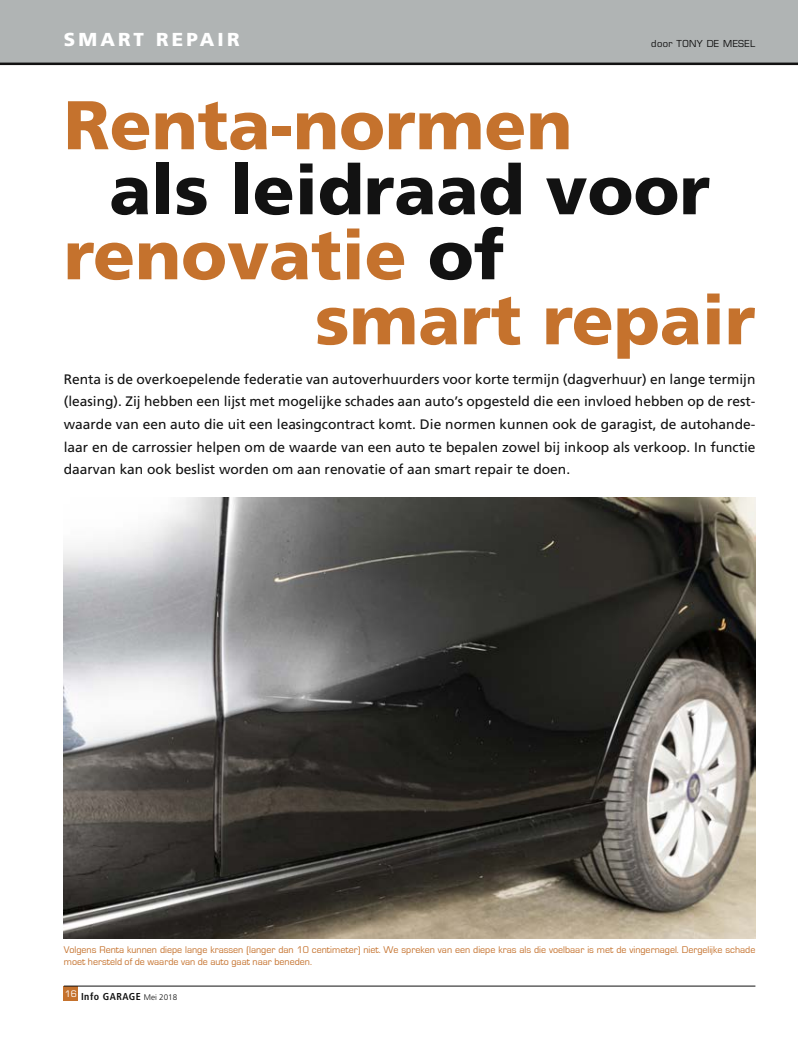
<style>
.page{position:relative;width:798px;height:1046px;background:#fff}
.page>*{position:absolute;margin:0;border:0;box-sizing:border-box;transform-origin:0 0}
.t1{font:900 68.75px/65px "Frutiger";color:#121212}
.t2{font:900 68.75px "Frutiger";color:#c5722d}
.t3{font:900 18.75px "Frutiger";letter-spacing:.17em;color:#fff}
.t4{font:13.75px/22.5px "Frutiger";color:#121212;text-align:justify}
.t5{font:10px/12px "Eurostile";color:#c5722d}
.t6{font:700 condensed 10px "Frutiger";letter-spacing:.05em;color:#121212}
.t7{font:9.38px "Eurostile";letter-spacing:.04em;color:#121212}
.s1{color:#c5722d}
.s2{font-weight:300;font-stretch:normal;font-size:8.12px}
</style>
<div class="page">
<div style="left:64px;top:985px;width:14px;height:15px;background:#c5722d"></div>
<hr style="left:64px;top:985px;width:691px;height:1px;background:#121212">
<div style="left:0;top:0;width:797px;height:64px;background:#b0b4b4"></div>
<hr style="left:0;top:63px;width:797px;height:2px;background:#121212">
<img style="left:64px;top:497px;width:691px;height:441px">
<h2 class="t3" style="left:64px;top:28px;width:177px">smart repair</h2>
<p class="t7" style="left:651px;top:37px;width:106px">DOOR TONY DE MESEL</p>
<h1 class="t2" style="left:64px;top:84px;width:510px">Renta-normen</h1>
<h1 class="t1" style="left:64px;top:156px;width:647px;text-indent:45px">als leidraad voor <span class="s1">renovatie</span> of</h1>
<h1 class="t2" style="left:315px;top:278px;width:441px">smart repair</h1>
<p class="t4" style="left:64px;top:368px;width:693px">Renta is de overkoepelende federatie van autoverhuurders voor korte termijn (dagverhuur) en lange termijn (leasing). Zij hebben een lijst met mogelijke schades aan auto’s opgesteld die een invloed hebben op de rest&shy;waarde van een auto die uit een leasingcontract komt. Die normen kunnen ook de garagist, de autohande&shy;laar en de carrossier helpen om de waarde van een auto te bepalen zowel bij inkoop als verkoop. In functie daarvan kan ook beslist worden om aan renovatie of aan smart repair te doen.</p>
<p class="t5" style="left:64px;top:944px;width:692px">Volgens Renta kunnen diepe lange krassen (langer dan 10 centimeter) niet. We spreken van een diepe kras als die voelbaar is met de vingernagel. Dergelijke schade moet hersteld of de waarde van de auto gaat naar beneden.</p>
<p class="t6" style="left:65px;top:990px;width:114px"><sup>16</sup> Info GARAGE <span class="s2">Mei 2018</span></p>
</div>
